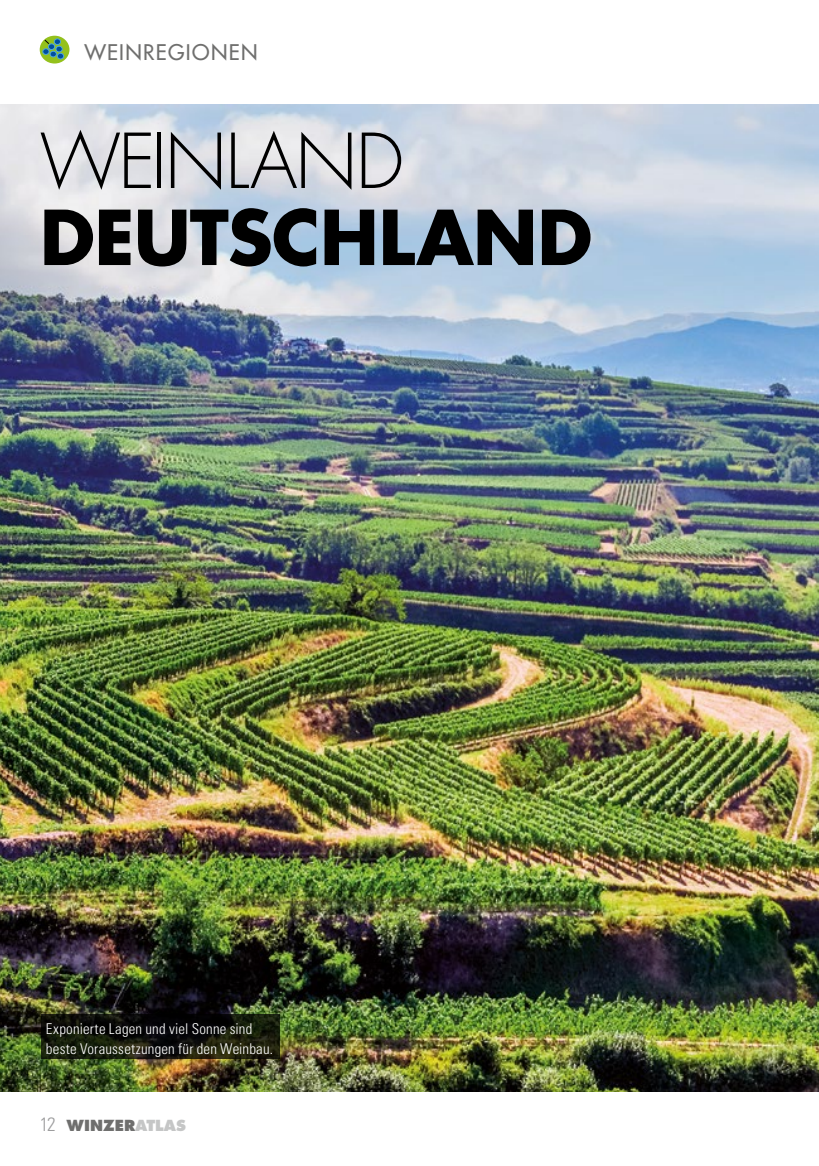
<style>
.page{position:relative;width:819px;height:1166px;background:#fff}
.page>*{position:absolute;margin:0;border:0;box-sizing:border-box;transform-origin:0 0}
.t1{font:700 73.5px "Futura Std";letter-spacing:-.01em;color:#000}
.t2{font:300 73.5px "Futura Std";letter-spacing:-.025em;color:#000}
.t3{font:500 21px "Futura Std";letter-spacing:.065em;color:#6f6f6e}
.t4{font:300 condensed 14.88px/19.8px "Univers LT Std";letter-spacing:.01em;color:#fff}
.t5{font:800 14.88px "Futura Std";color:#6f6f6e}
.s1{font-family:"Univers LT Std";font-weight:300;font-stretch:condensed;font-size:19.25px;color:#9c9c9d}
.s2{color:#c5c6c6}
</style>
<div class="page">
<img style="left:0;top:104px;width:818px;height:987px">
<svg style="left:40px;top:36px;width:29px;height:28px"></svg>
<svg style="left:43px;top:39px;width:19px;height:18px"></svg>
<div style="left:57px;top:53px;width:7px;height:6px;background:#004e9e;border-radius:50%"></div>
<div style="left:57px;top:53px;width:7px;height:6px;border:1px solid #4ea7db;border-radius:50%"></div>
<div style="left:54px;top:39px;width:7px;height:6px;background:#004e9e;border-radius:50%"></div>
<div style="left:54px;top:39px;width:7px;height:6px;border:1px solid #4ea7db;border-radius:50%"></div>
<svg style="left:41px;top:1014px;width:238px;height:44px;background:#12140a"></svg>
<h2 class="t3" style="left:84px;top:40px;width:175px">WEINREGIONEN</h2>
<h1 class="t2" style="left:40px;top:120px;width:365px">WEINLAND</h1>
<h1 class="t1" style="left:40px;top:197px;width:554px">DEUTSCHLAND</h1>
<p class="t4" style="left:46px;top:1018px;width:228px">Exponierte Lagen und viel Sonne sind beste Voraussetzungen für den Weinbau.</p>
<p class="t5" style="left:40px;top:1117px;width:148px"><span class="s1">12</span> WINZER<span class="s2">ATLAS</span></p>
</div>
